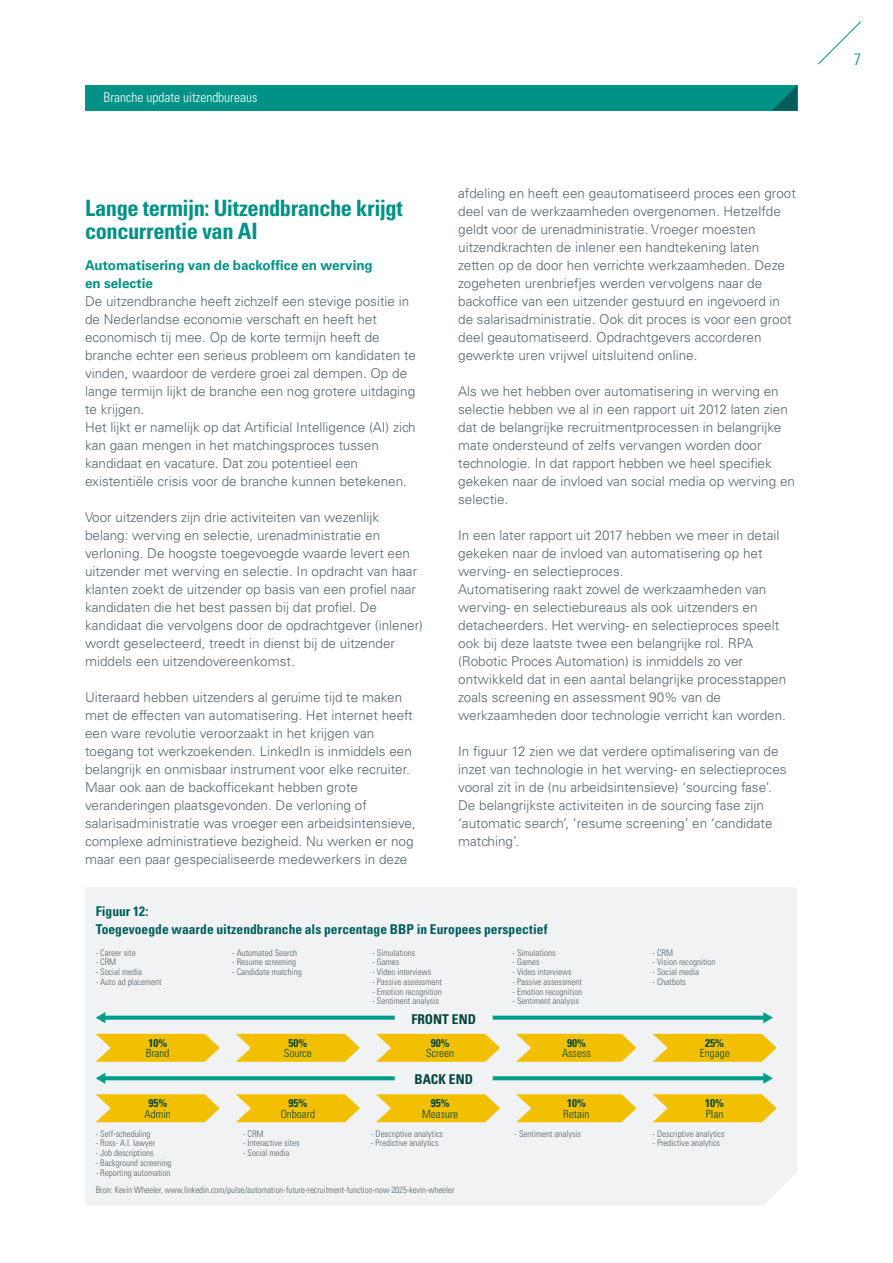
<style>
.page{position:relative;width:893px;height:1263px;background:#fff}
.page>*{position:absolute;margin:0;border:0;box-sizing:border-box;transform-origin:0 0}
.t1{font:700 condensed 22.5px/22.5px "Univers LT Std";letter-spacing:-.02em;color:#009286}
.t2{font:300 condensed 16.5px "Univers LT Std";color:#009286}
.t3{font:300 13.5px/18px "Univers LT Std";color:#54646c}
.t4{font:700 condensed 13.5px/18px "Univers LT Std";letter-spacing:.005em;color:#005e5d}
.t5{font:700 13.5px/18px "Univers LT Std";letter-spacing:-.005em;color:#009286}
.t6{font:300 condensed 13.5px "Univers LT Std";color:#fff}
.t7{font:700 condensed 13.5px "Univers LT Std";color:#00453c}
.t8{font:300 condensed 11.25px "Univers LT Std";color:#00453c}
.t9{font:700 condensed 11.25px "Univers LT Std";color:#00453c}
.t10{font:300 condensed 9px "Univers LT Std";color:#54636c}
.t11{font:300 condensed 9px "Univers LT Std";color:#54646c}
</style>
<div class="page">
<svg style="left:818px;top:21px;width:43px;height:44px"></svg>
<div style="left:85px;top:85px;width:712px;height:26px;background:#009286"></div>
<svg style="left:772px;top:85px;width:25px;height:26px"></svg>
<div style="left:85px;top:888px;width:712px;height:317px;background:#f1f2f3"></div>
<svg style="left:493px;top:1012px;width:280px;height:11px"></svg>
<svg style="left:493px;top:1073px;width:280px;height:11px"></svg>
<svg style="left:96px;top:1073px;width:299px;height:11px"></svg>
<svg style="left:96px;top:1012px;width:299px;height:11px"></svg>
<svg style="left:96px;top:1034px;width:124px;height:28px;background:#f1c61e"></svg>
<svg style="left:236px;top:1034px;width:124px;height:28px;background:#f1c61e"></svg>
<svg style="left:376px;top:1034px;width:124px;height:28px;background:#f1c61e"></svg>
<svg style="left:516px;top:1034px;width:121px;height:28px;background:#f1c620"></svg>
<svg style="left:653px;top:1034px;width:124px;height:28px;background:#f1c61e"></svg>
<svg style="left:96px;top:1094px;width:124px;height:28px;background:#f1c61f"></svg>
<svg style="left:236px;top:1094px;width:124px;height:28px;background:#f1c61f"></svg>
<svg style="left:376px;top:1094px;width:124px;height:28px;background:#f1c61f"></svg>
<svg style="left:516px;top:1094px;width:121px;height:28px;background:#f1c621"></svg>
<svg style="left:653px;top:1094px;width:124px;height:28px;background:#f1c61f"></svg>
<p class="t6" style="left:104px;top:89px;width:155px">Branche update uitzendbureaus</p>
<h1 class="t1" style="left:85px;top:197px;width:319px">Lange termijn: Uitzendbranche krijgt concurrentie van AI</h1>
<p class="t5" style="left:85px;top:256px;width:289px">Automatisering van de backoffice en werving en selectie</p>
<p class="t3" style="left:85px;top:292px;width:333px">De uitzendbranche heeft zichzelf een stevige positie in de Nederlandse economie verschaft en heeft het economisch tij mee. Op de korte termijn heeft de branche echter een serieus probleem om kandidaten te vinden, waardoor de verdere groei zal dempen. Op de lange termijn lijkt de branche een nog grotere uitdaging te krijgen.<br>Het lijkt er namelijk op dat Artificial Intelligence (AI) zich kan gaan mengen in het matchingsproces tussen kandidaat en vacature. Dat zou potentieel een existentiële crisis voor de branche kunnen betekenen.</p>
<p class="t3" style="left:85px;top:508px;width:339px">Voor uitzenders zijn drie activiteiten van wezenlijk belang: werving en selectie, urenadministratie en verloning. De hoogste toegevoegde waarde levert een uitzender met werving en selectie. In opdracht van haar klanten zoekt de uitzender op basis van een profiel naar kandidaten die het best passen bij dat profiel. De kandidaat die vervolgens door de opdrachtgever (inlener) wordt geselecteerd, treedt in dienst bij de uitzender middels een uitzendovereenkomst.</p>
<p class="t3" style="left:85px;top:688px;width:332px">Uiteraard hebben uitzenders al geruime tijd te maken met de effecten van automatisering. Het internet heeft een ware revolutie veroorzaakt in het krijgen van toegang tot werkzoekenden. LinkedIn is inmiddels een belangrijk en onmisbaar instrument voor elke recruiter.<br>Maar ook aan de backofficekant hebben grote veranderingen plaatsgevonden. De verloning of salarisadministratie was vroeger een arbeidsintensieve, complexe administratieve bezigheid. Nu werken er nog maar een paar gespecialiseerde medewerkers in deze</p>
<p class="t3" style="left:458px;top:184px;width:339px">afdeling en heeft een geautomatiseerd proces een groot deel van de werkzaamheden overgenomen. Hetzelfde geldt voor de urenadministratie. Vroeger moesten uitzendkrachten de inlener een handtekening laten zetten op de door hen verrichte werkzaamheden. Deze zogeheten urenbriefjes werden vervolgens naar de backoffice van een uitzender gestuurd en ingevoerd in de salarisadministratie. Ook dit proces is voor een groot deel geautomatiseerd. Opdrachtgevers accorderen gewerkte uren vrijwel uitsluitend online.</p>
<p class="t3" style="left:458px;top:382px;width:338px">Als we het hebben over automatisering in werving en selectie hebben we al in een rapport uit 2012 laten zien dat de belangrijke recruitmentprocessen in belangrijke mate ondersteund of zelfs vervangen worden door technologie. In dat rapport hebben we heel specifiek gekeken naar de invloed van social media op werving en selectie.</p>
<p class="t3" style="left:458px;top:526px;width:330px">In een later rapport uit 2017 hebben we meer in detail gekeken naar de invloed van automatisering op het werving- en selectieproces.<br>Automatisering raakt zowel de werkzaamheden van werving- en selectiebureaus als ook uitzenders en detacheerders. Het werving- en selectieproces speelt ook bij deze laatste twee een belangrijke rol. RPA (Robotic Proces Automation) is inmiddels zo ver ontwikkeld dat in een aantal belangrijke processtappen zoals screening en assessment 90% van de werkzaamheden door technologie verricht kan worden.</p>
<p class="t3" style="left:458px;top:742px;width:330px">In figuur 12 zien we dat verdere optimalisering van de inzet van technologie in het werving- en selectieproces vooral zit in de (nu arbeidsintensieve) ‘sourcing fase’.<br>De belangrijkste activiteiten in de sourcing fase zijn ‘automatic search’, ‘resume screening’ en ‘candidate matching’.</p>
<p class="t4" style="left:96px;top:902px;width:453px">Figuur 12:<br>Toegevoegde waarde uitzendbranche als percentage BBP in Europees perspectief</p>
<p class="t10" style="left:96px;top:947px;width:41px">- Career site</p>
<p class="t10" style="left:96px;top:957px;width:22px">- CRM</p>
<p class="t10" style="left:96px;top:966px;width:48px">- Social media</p>
<p class="t10" style="left:96px;top:976px;width:67px">- Auto ad placement</p>
<p class="t10" style="left:232px;top:947px;width:66px">- Automated Search</p>
<p class="t10" style="left:232px;top:957px;width:65px">- Resume screening</p>
<p class="t10" style="left:232px;top:966px;width:71px">- Candidate matching</p>
<p class="t10" style="left:372px;top:947px;width:44px">- Simulations</p>
<p class="t10" style="left:372px;top:957px;width:28px">- Games</p>
<p class="t10" style="left:372px;top:966px;width:60px">- Video interviews</p>
<p class="t10" style="left:372px;top:976px;width:71px">- Passive assessment</p>
<p class="t10" style="left:372px;top:986px;width:71px">- Emotion recognition</p>
<p class="t10" style="left:372px;top:996px;width:68px">- Sentiment analysis</p>
<p class="t7" style="left:411px;top:1010px;width:66px">FRONT END</p>
<p class="t10" style="left:512px;top:947px;width:44px">- Simulations</p>
<p class="t10" style="left:512px;top:957px;width:28px">- Games</p>
<p class="t10" style="left:512px;top:966px;width:60px">- Video interviews</p>
<p class="t10" style="left:512px;top:976px;width:71px">- Passive assessment</p>
<p class="t10" style="left:512px;top:986px;width:71px">- Emotion recognition</p>
<p class="t10" style="left:512px;top:996px;width:68px">- Sentiment analysis</p>
<p class="t10" style="left:653px;top:947px;width:22px">- CRM</p>
<p class="t10" style="left:653px;top:957px;width:64px">- Vision recognition</p>
<p class="t10" style="left:653px;top:966px;width:48px">- Social media</p>
<p class="t10" style="left:653px;top:976px;width:35px">- Chatbots</p>
<p class="t9" style="left:148px;top:1036px;width:20px">10%</p>
<p class="t8" style="left:146px;top:1046px;width:25px">Brand</p>
<p class="t9" style="left:289px;top:1036px;width:20px">50%</p>
<p class="t8" style="left:284px;top:1046px;width:30px">Source</p>
<p class="t9" style="left:431px;top:1036px;width:20px">90%</p>
<p class="t8" style="left:426px;top:1046px;width:30px">Screen</p>
<p class="t9" style="left:567px;top:1036px;width:20px">90%</p>
<p class="t8" style="left:562px;top:1046px;width:30px">Assess</p>
<p class="t9" style="left:705px;top:1036px;width:20px">25%</p>
<p class="t8" style="left:700px;top:1046px;width:31px">Engage</p>
<p class="t7" style="left:414px;top:1071px;width:60px">BACK END</p>
<p class="t9" style="left:148px;top:1096px;width:20px">95%</p>
<p class="t8" style="left:145px;top:1107px;width:28px">Admin</p>
<p class="t9" style="left:288px;top:1096px;width:20px">95%</p>
<p class="t8" style="left:281px;top:1107px;width:36px">Onboard</p>
<p class="t9" style="left:431px;top:1096px;width:20px">95%</p>
<p class="t8" style="left:422px;top:1107px;width:38px">Measure</p>
<p class="t9" style="left:567px;top:1096px;width:20px">10%</p>
<p class="t8" style="left:563px;top:1107px;width:28px">Retain</p>
<p class="t9" style="left:705px;top:1096px;width:20px">10%</p>
<p class="t8" style="left:706px;top:1107px;width:19px">Plan</p>
<p class="t10" style="left:96px;top:1128px;width:56px">- Self-scheduling</p>
<p class="t10" style="left:96px;top:1138px;width:61px">- Ross- A.I. lawyer</p>
<p class="t10" style="left:96px;top:1147px;width:59px">- Job descriptions</p>
<p class="t10" style="left:96px;top:1157px;width:77px">- Background screening</p>
<p class="t10" style="left:96px;top:1167px;width:76px">- Reporting automation</p>
<p class="t10" style="left:243px;top:1128px;width:22px">- CRM</p>
<p class="t10" style="left:243px;top:1138px;width:58px">- Interactive sites</p>
<p class="t10" style="left:243px;top:1147px;width:48px">- Social media</p>
<p class="t10" style="left:371px;top:1128px;width:73px">- Descriptive analytics</p>
<p class="t10" style="left:371px;top:1138px;width:69px">- Predictive analytics</p>
<p class="t10" style="left:515px;top:1128px;width:68px">- Sentiment analysis</p>
<p class="t10" style="left:653px;top:1128px;width:73px">- Descriptive analytics</p>
<p class="t10" style="left:653px;top:1138px;width:69px">- Predictive analytics</p>
<p class="t11" style="left:96px;top:1185px;width:360px">Bron: Kevin Wheeler, www.linkedin.com/pulse/automation-future-recruitment-function-now-2025-kevin-wheeler</p>
<p class="t2" style="left:854px;top:49px;width:9px">7</p>
</div>
